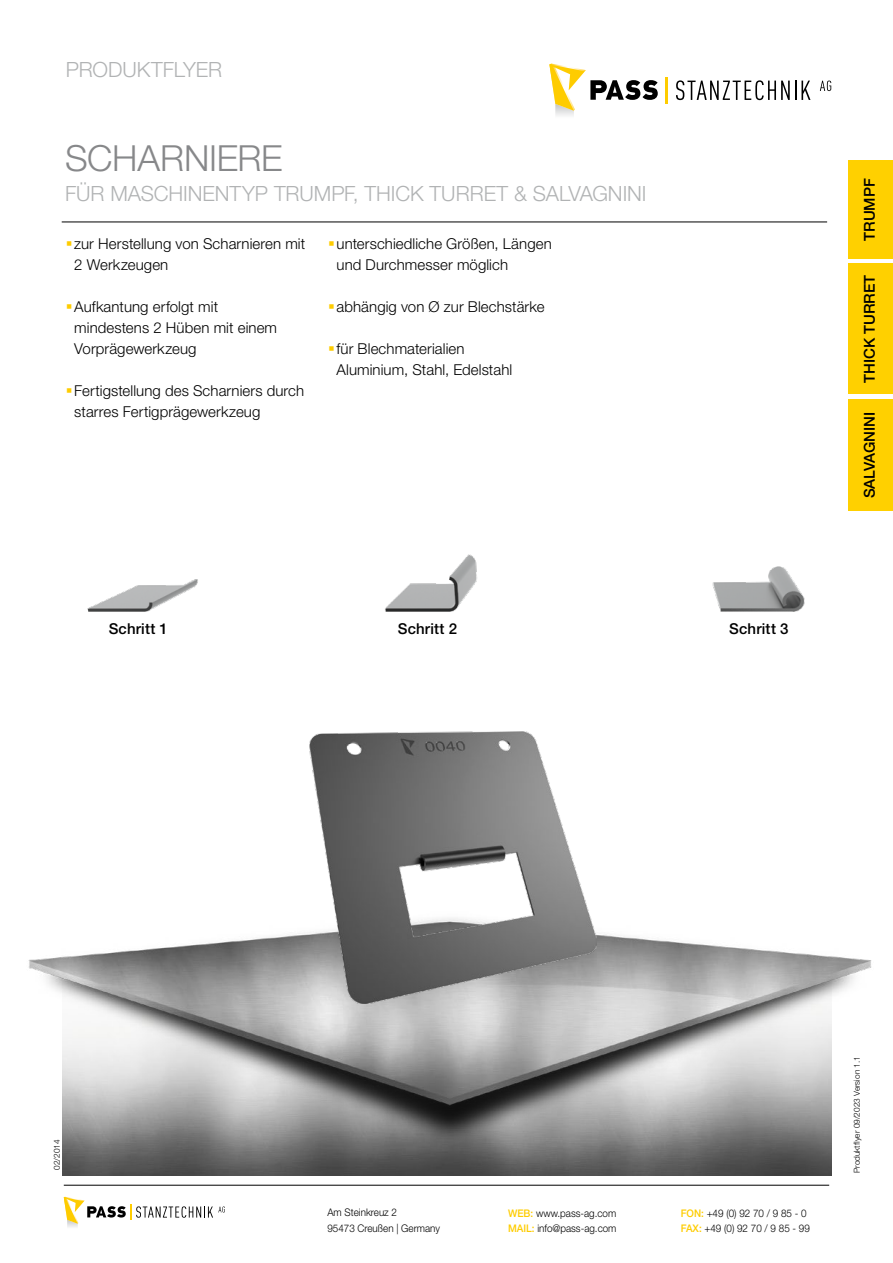
<style>
.page{position:relative;width:893px;height:1263px;background:#fff}
.page>*{position:absolute;margin:0;border:0;box-sizing:border-box;transform-origin:0 0}
.t1{font:300 36px "Helvetica Neue LT Std";letter-spacing:-.01em;color:#87888a}
.t2{font:300 21px "Helvetica Neue LT Std";letter-spacing:-.005em;color:#b1b3b4}
.t3{font:300 15px/21px "Helvetica Neue LT Std";letter-spacing:.005em;color:#000}
.t4{font:500 15px "Helvetica Neue LT Std";color:#000}
.t5{font:300 10.5px/15px "Helvetica Neue LT Std";color:#000;scale:.94 1}
.t6{font:300 8.25px "Helvetica Neue LT Std";color:#000}
.s1{font-weight:500;color:#fecc00}
</style>
<div class="page">
<svg style="left:64px;top:1197px;width:161px;height:30px"></svg>
<svg style="left:676px;top:80px;width:134px;height:20px"></svg>
<svg style="left:820px;top:81px;width:11px;height:10px"></svg>
<svg style="left:549px;top:64px;width:109px;height:47px"></svg>
<hr style="left:665px;top:77px;width:2px;height:27px;background:#fecc00">
<div style="left:848px;top:161px;width:45px;height:98px;background:#ffd000"></div>
<div style="left:848px;top:264px;width:45px;height:130px;background:#ffd000"></div>
<div style="left:848px;top:399px;width:45px;height:111px;background:#ffd000"></div>
<hr style="left:64px;top:1185px;width:765px;height:1px;background:#000">
<img style="left:62px;top:1166px;width:770px;height:9px">
<img style="left:28px;top:748px;width:844px;height:418px">
<hr style="left:62px;top:222px;width:765px;height:1px;background:#000">
<img style="left:87px;top:554px;width:718px;height:58px">
<img style="left:310px;top:731px;width:286px;height:272px">
<h2 class="t2" style="left:66px;top:56px;width:158px">PRODUKTFLYER</h2>
<h1 class="t1" style="left:65px;top:136px;width:219px">SCHARNIERE</h1>
<h2 class="t2" style="left:65px;top:181px;width:583px">FÜR MASCHINENTYP TRUMPF, THICK TURRET &amp; SALVAGNINI</h2>
<p class="t3" style="left:74px;top:233px;width:232px">zur Herstellung von Scharnieren mit<br>2 Werkzeugen</p>
<p class="t3" style="left:74px;top:296px;width:204px">Aufkantung erfolgt mit mindestens 2 Hüben mit einem<br>Vorprägewerkzeug</p>
<p class="t3" style="left:74px;top:380px;width:231px">Fertigstellung des Scharniers durch starres Fertigprägewerkzeug</p>
<p class="t3" style="left:336px;top:233px;width:217px">unterschiedliche Größen, Längen und Durchmesser möglich</p>
<p class="t3" style="left:336px;top:296px;width:210px">abhängig von Ø zur Blechstärke</p>
<p class="t3" style="left:336px;top:338px;width:177px">für Blechmaterialien<br>Aluminium, Stahl, Edelstahl</p>
<p class="t4" style="left:109px;top:620px;width:61px">Schritt 1</p>
<p class="t4" style="left:398px;top:620px;width:61px">Schritt 2</p>
<p class="t4" style="left:729px;top:620px;width:61px">Schritt 3</p>
<p class="t4" style="left:860px;top:241px;width:64px;rotate:-90deg">TRUMPF</p>
<p class="t4" style="left:860px;top:383px;width:110px;rotate:-90deg">THICK TURRET</p>
<p class="t4" style="left:860px;top:498px;width:88px;rotate:-90deg">SALVAGNINI</p>
<p class="t6" style="left:52px;top:1170px;width:32px;rotate:-90deg">02/2014</p>
<p class="t5" style="left:327px;top:1205px;width:121px">Am Steinkreuz 2<br>95473 Creußen | Germany</p>
<p class="t5" style="left:508px;top:1205px;width:117px"><span class="s1">WEB:</span> www.pass-ag.com<br><span class="s1">MAIL:</span> info@pass-ag.com</p>
<p class="t5" style="left:681px;top:1205px;width:139px"><span class="s1">FON:</span> +49 (0) 92 70 / 9 85 - 0<br><span class="s1">FAX:</span> +49 (0) 92 70 / 9 85 - 99</p>
<p class="t6" style="left:852px;top:1173px;width:118px;rotate:-90deg">Produktflyer 09/2023 Version 1.1</p>
</div>
